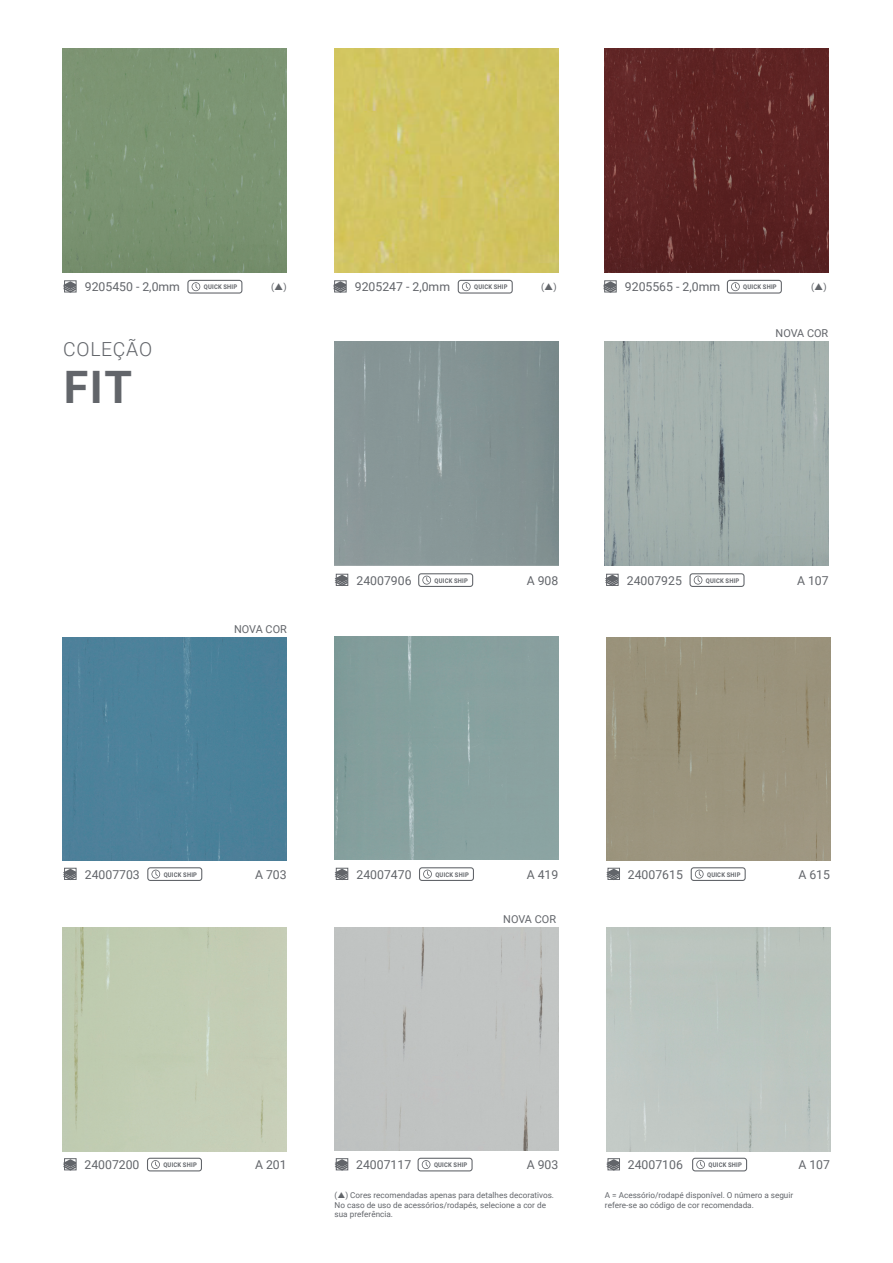
<style>
.page{position:relative;width:893px;height:1263px;background:#fff}
.page>*{position:absolute;margin:0;border:0;box-sizing:border-box;transform-origin:0 0}
.t1{font:700 44.7px "Roboto";color:#62656a}
.t2{font:300 19.35px "Roboto";letter-spacing:.035em;color:#62656a}
.t3{font:12.3px "Roboto";color:#62656a}
.t4{font:10.95px "Roboto";color:#62656a}
.t5{font:9.45px "Roboto";color:#62656a}
.t6{font:8.1px/9.6px "Roboto";color:#62656a}
.t7{font:700 6.45px "Roboto";letter-spacing:.035em;color:#62656a;scale:.91 1}
</style>
<div class="page">
<div style="left:63px;top:637px;width:224px;height:224px;background:#4c819a"></div>
<div style="left:64px;top:868px;width:12px;height:11px;border:1px solid #62656a"></div>
<svg style="left:63px;top:869px;width:13px;height:11px"></svg>
<div style="left:63px;top:49px;width:224px;height:224px;background:#7b9472"></div>
<svg style="left:63px;top:281px;width:13px;height:12px"></svg>
<svg style="left:333px;top:281px;width:13px;height:12px"></svg>
<svg style="left:603px;top:281px;width:13px;height:12px"></svg>
<img style="left:605px;top:342px;width:224px;height:224px">
<div style="left:606px;top:574px;width:12px;height:11px;border:1px solid #62656a"></div>
<svg style="left:605px;top:575px;width:13px;height:11px"></svg>
<div style="left:606px;top:637px;width:224px;height:224px;background:#9b947d"></div>
<div style="left:608px;top:868px;width:12px;height:11px;border:1px solid #62656a"></div>
<svg style="left:606px;top:869px;width:13px;height:11px"></svg>
<img style="left:605px;top:49px;width:224px;height:224px">
<img style="left:335px;top:49px;width:223px;height:224px">
<img style="left:335px;top:342px;width:223px;height:224px">
<div style="left:336px;top:574px;width:12px;height:11px;border:1px solid #62656a"></div>
<svg style="left:335px;top:575px;width:13px;height:11px"></svg>
<div style="left:335px;top:636px;width:223px;height:224px;background:#87a09f"></div>
<div style="left:336px;top:868px;width:12px;height:11px;border:1px solid #62656a"></div>
<svg style="left:335px;top:869px;width:13px;height:11px"></svg>
<div style="left:63px;top:928px;width:224px;height:223px;background:#c2ccb3"></div>
<div style="left:64px;top:1158px;width:12px;height:12px;border:1px solid #62656a"></div>
<svg style="left:63px;top:1159px;width:13px;height:11px"></svg>
<div style="left:335px;top:927px;width:223px;height:224px;background:#c1c3c2"></div>
<div style="left:336px;top:1158px;width:12px;height:12px;border:1px solid #62656a"></div>
<svg style="left:335px;top:1159px;width:13px;height:11px"></svg>
<div style="left:606px;top:928px;width:224px;height:223px;background:#bcc6c0"></div>
<div style="left:608px;top:1158px;width:12px;height:12px;border:1px solid #62656a"></div>
<svg style="left:606px;top:1159px;width:13px;height:11px"></svg>
<div style="left:147px;top:1158px;width:55px;height:13px;border:1px solid #62656a;border-radius:3px"></div>
<svg style="left:151px;top:1160px;width:9px;height:9px"></svg>
<div style="left:418px;top:1158px;width:55px;height:13px;border:1px solid #62656a;border-radius:3px"></div>
<svg style="left:422px;top:1160px;width:8px;height:9px"></svg>
<div style="left:692px;top:1158px;width:55px;height:13px;border:1px solid #62656a;border-radius:3px"></div>
<svg style="left:696px;top:1160px;width:9px;height:9px"></svg>
<div style="left:147px;top:867px;width:55px;height:14px;border:1px solid #62656a;border-radius:3px"></div>
<svg style="left:151px;top:870px;width:9px;height:8px"></svg>
<div style="left:419px;top:867px;width:55px;height:14px;border:1px solid #62656a;border-radius:3px"></div>
<svg style="left:423px;top:870px;width:9px;height:8px"></svg>
<div style="left:691px;top:867px;width:55px;height:14px;border:1px solid #62656a;border-radius:3px"></div>
<svg style="left:695px;top:870px;width:9px;height:8px"></svg>
<div style="left:418px;top:573px;width:55px;height:14px;border:1px solid #62656a;border-radius:3px"></div>
<svg style="left:422px;top:576px;width:9px;height:9px"></svg>
<div style="left:689px;top:573px;width:55px;height:14px;border:1px solid #62656a;border-radius:3px"></div>
<svg style="left:694px;top:576px;width:8px;height:9px"></svg>
<div style="left:187px;top:280px;width:55px;height:14px;border:1px solid #62656a;border-radius:3px"></div>
<svg style="left:192px;top:282px;width:8px;height:9px"></svg>
<div style="left:458px;top:280px;width:55px;height:14px;border:1px solid #62656a;border-radius:3px"></div>
<svg style="left:462px;top:282px;width:9px;height:9px"></svg>
<div style="left:727px;top:280px;width:55px;height:14px;border:1px solid #62656a;border-radius:3px"></div>
<svg style="left:731px;top:282px;width:9px;height:9px"></svg>
<h3 class="t3" style="left:85px;top:278px;width:97px">9205450 - 2,0mm</h3>
<p class="t5" style="left:271px;top:280px;width:17px">( )</p>
<h3 class="t3" style="left:355px;top:278px;width:97px">9205247 - 2,0mm</h3>
<p class="t5" style="left:541px;top:280px;width:17px">( )</p>
<h3 class="t3" style="left:625px;top:278px;width:97px">9205565 - 2,0mm</h3>
<p class="t5" style="left:811px;top:280px;width:17px">( )</p>
<p class="t7" style="left:204px;top:282px;width:38px">QUICK SHIP</p>
<p class="t7" style="left:474px;top:282px;width:38px">QUICK SHIP</p>
<p class="t7" style="left:743px;top:282px;width:38px">QUICK SHIP</p>
<h2 class="t2" style="left:63px;top:336px;width:90px">COLEÇÃO</h2>
<h1 class="t1" style="left:64px;top:356px;width:70px">FIT</h1>
<h3 class="t4" style="left:776px;top:326px;width:54px">NOVA COR</h3>
<h3 class="t4" style="left:234px;top:621px;width:54px">NOVA COR</h3>
<h3 class="t3" style="left:356px;top:572px;width:57px">24007906</h3>
<h3 class="t3" style="left:527px;top:572px;width:33px">A 908</h3>
<h3 class="t3" style="left:627px;top:572px;width:57px">24007925</h3>
<h3 class="t3" style="left:797px;top:572px;width:33px">A 107</h3>
<p class="t7" style="left:435px;top:576px;width:38px">QUICK SHIP</p>
<p class="t7" style="left:706px;top:576px;width:38px">QUICK SHIP</p>
<h3 class="t3" style="left:85px;top:866px;width:57px">24007703</h3>
<h3 class="t3" style="left:255px;top:866px;width:33px">A 703</h3>
<h3 class="t3" style="left:356px;top:866px;width:57px">24007470</h3>
<h3 class="t3" style="left:527px;top:866px;width:33px">A 419</h3>
<h3 class="t3" style="left:628px;top:866px;width:57px">24007615</h3>
<h3 class="t3" style="left:798px;top:866px;width:33px">A 615</h3>
<p class="t7" style="left:164px;top:870px;width:38px">QUICK SHIP</p>
<p class="t7" style="left:435px;top:870px;width:38px">QUICK SHIP</p>
<p class="t7" style="left:707px;top:870px;width:38px">QUICK SHIP</p>
<h3 class="t4" style="left:503px;top:911px;width:54px">NOVA COR</h3>
<h3 class="t3" style="left:84px;top:1156px;width:57px">24007200</h3>
<h3 class="t3" style="left:255px;top:1156px;width:33px">A 201</h3>
<h3 class="t3" style="left:356px;top:1156px;width:57px">24007117</h3>
<h3 class="t3" style="left:527px;top:1156px;width:33px">A 903</h3>
<h3 class="t3" style="left:628px;top:1156px;width:57px">24007106</h3>
<h3 class="t3" style="left:798px;top:1156px;width:33px">A 107</h3>
<p class="t6" style="left:335px;top:1190px;width:221px">( ) Cores recomendadas apenas para detalhes decorativos.<br>No caso de uso de acessórios/rodapés, selecione a cor de sua preferência.</p>
<p class="t6" style="left:605px;top:1190px;width:190px">A = Acessório/rodapé disponível. O número a seguir refere-se ao código de cor recomendada.</p>
<p class="t7" style="left:163px;top:1160px;width:38px">QUICK SHIP</p>
<p class="t7" style="left:434px;top:1160px;width:38px">QUICK SHIP</p>
<p class="t7" style="left:708px;top:1160px;width:38px">QUICK SHIP</p>
</div>
